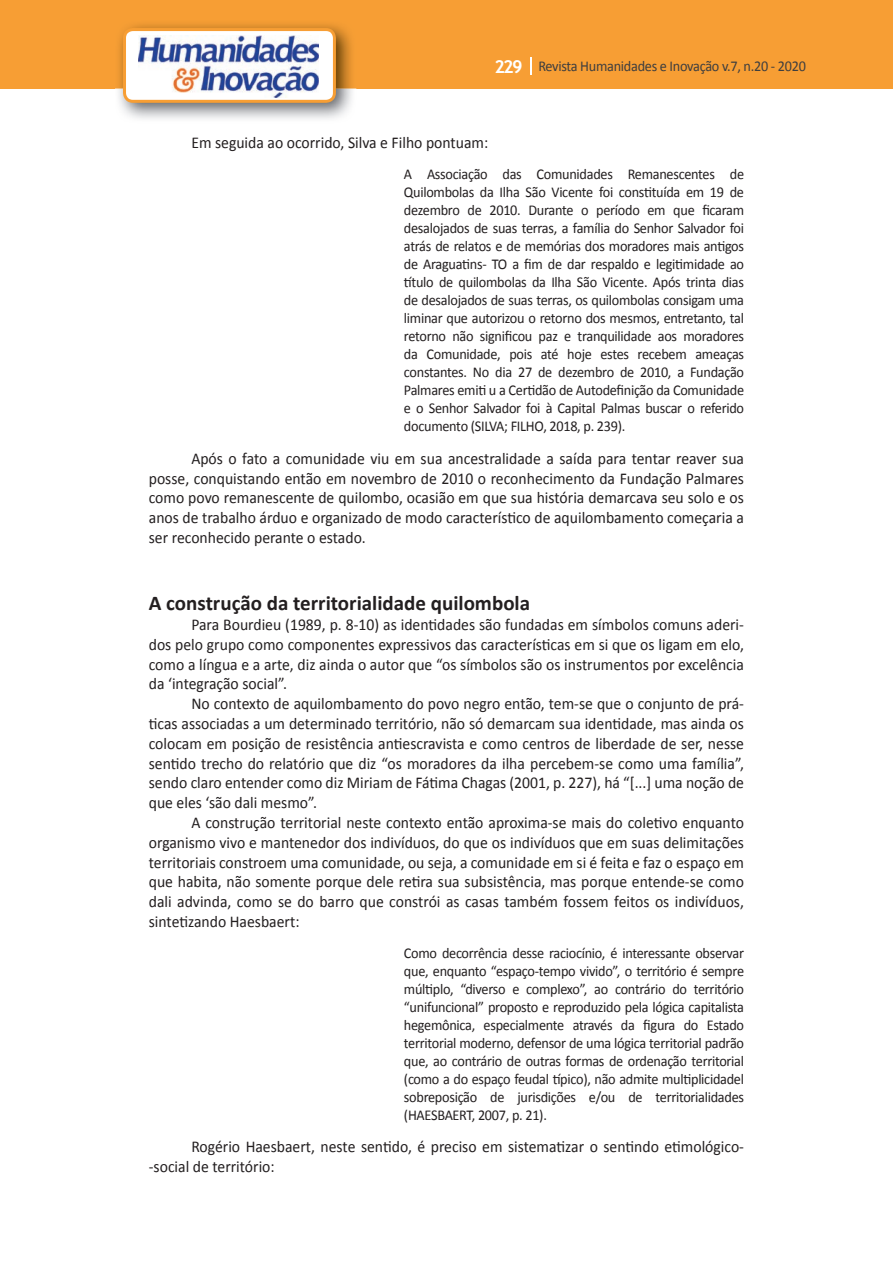
<style>
.page{position:relative;width:893px;height:1263px;background:#fff}
.page>*{position:absolute;margin:0;border:0;box-sizing:border-box;transform-origin:0 0}
.t1{font:700 21px "Calibri";color:#231f20}
.t2{font:16.5px/19.8px "Calibri";color:#231f20;text-align:justify;scale:.95 1}
.t3{font:15px/18px "Calibri";letter-spacing:-.02em;color:#231f20;text-align:justify;scale:.95 1}
.t4{font:15px "Calibri";letter-spacing:-.02em;color:#3e3e3f;scale:.95 1}
.s1{font-family:"Trebuchet MS";font-weight:700;font-size:18px;color:#fff}
</style>
<div class="page">
<div style="left:0;top:0;width:893px;height:88px;background:#f79e34"></div>
<svg style="left:530px;top:57px;width:2px;height:18px"></svg>
<img style="left:115px;top:24px;width:241px;height:95px">
<svg style="left:123px;top:28px;width:213px;height:75px"></svg>
<p class="t4" style="left:495px;top:57px;width:329px"><span class="s1">229</span> Revista Humanidades e Inovação v.7, n.20 - 2020</p>
<p class="t2" style="left:191px;top:133px;width:314px">Em seguida ao ocorrido, Silva e Filho pontuam:</p>
<p class="t3" style="left:404px;top:165px;width:360px">A Associação das Comunidades Remanescentes de Quilombolas da Ilha São Vicente foi constituída em 19 de dezembro de 2010. Durante o período em que ficaram desalojados de suas terras, a família do Senhor Salvador foi atrás de relatos e de memórias dos moradores mais antigos de Araguatins- TO a fim de dar respaldo e legitimidade ao título de quilombolas da Ilha São Vicente. Após trinta dias de desalojados de suas terras, os quilombolas consigam uma liminar que autorizou o retorno dos mesmos, entretanto, tal retorno não significou paz e tranquilidade aos moradores da Comunidade, pois até hoje estes recebem ameaças constantes. No dia 27 de dezembro de 2010, a Fundação Palmares emiti u a Certidão de Autodefinição da Comunidade e o Senhor Salvador foi à Capital Palmas buscar o referido documento (SILVA; FILHO, 2018, p. 239).</p>
<p class="t2" style="left:149px;top:448px;width:628px;text-indent:43px">Após o fato a comunidade viu em sua ancestralidade a saída para tentar reaver sua posse, conquistando então em novembro de 2010 o reconhecimento da Fundação Palmares como povo remanescente de quilombo, ocasião em que sua história demarcava seu solo e os anos de trabalho árduo e organizado de modo característico de aquilombamento começaria a ser reconhecido perante o estado.</p>
<p class="t1" style="left:149px;top:590px;width:383px">A construção da territorialidade quilombola</p>
<p class="t2" style="left:149px;top:615px;width:628px;text-indent:43px">Para Bourdieu (1989, p. 8-10) as identidades são fundadas em símbolos comuns aderi&shy;dos pelo grupo como componentes expressivos das características em si que os ligam em elo, como a língua e a arte, diz ainda o autor que “os símbolos são os instrumentos por excelência da ‘integração social”.</p>
<p class="t2" style="left:149px;top:694px;width:628px;text-indent:43px">No contexto de aquilombamento do povo negro então, tem-se que o conjunto de prá&shy;ticas associadas a um determinado território, não só demarcam sua identidade, mas ainda os colocam em posição de resistência antiescravista e como centros de liberdade de ser, nesse sentido trecho do relatório que diz “os moradores da ilha percebem-se como uma família”, sendo claro entender como diz Miriam de Fátima Chagas (2001, p. 227), há “[...] uma noção de que eles ‘são dali mesmo”.</p>
<p class="t2" style="left:149px;top:813px;width:628px;text-indent:43px">A construção territorial neste contexto então aproxima-se mais do coletivo enquanto organismo vivo e mantenedor dos indivíduos, do que os indivíduos que em suas delimitações territoriais constroem uma comunidade, ou seja, a comunidade em si é feita e faz o espaço em que habita, não somente porque dele retira sua subsistência, mas porque entende-se como dali advinda, como se do barro que constrói as casas também fossem feitos os indivíduos, sintetizando Haesbaert:</p>
<p class="t3" style="left:404px;top:944px;width:360px">Como decorrência desse raciocínio, é interessante observar que, enquanto “espaço-tempo vivido”, o território é sempre múltiplo, “diverso e complexo”, ao contrário do território “unifuncional” proposto e reproduzido pela lógica capitalista hegemônica, especialmente através da figura do Estado territorial moderno, defensor de uma lógica territorial padrão que, ao contrário de outras formas de ordenação territorial (como a do espaço feudal típico), não admite multiplicidadel sobreposição de jurisdições e/ou de territorialidades (HAESBAERT, 2007, p. 21).</p>
<p class="t2" style="left:149px;top:1137px;width:628px;text-indent:43px">Rogério Haesbaert, neste sentido, é preciso em sistematizar o sentindo etimológico--social de território:</p>
</div>
